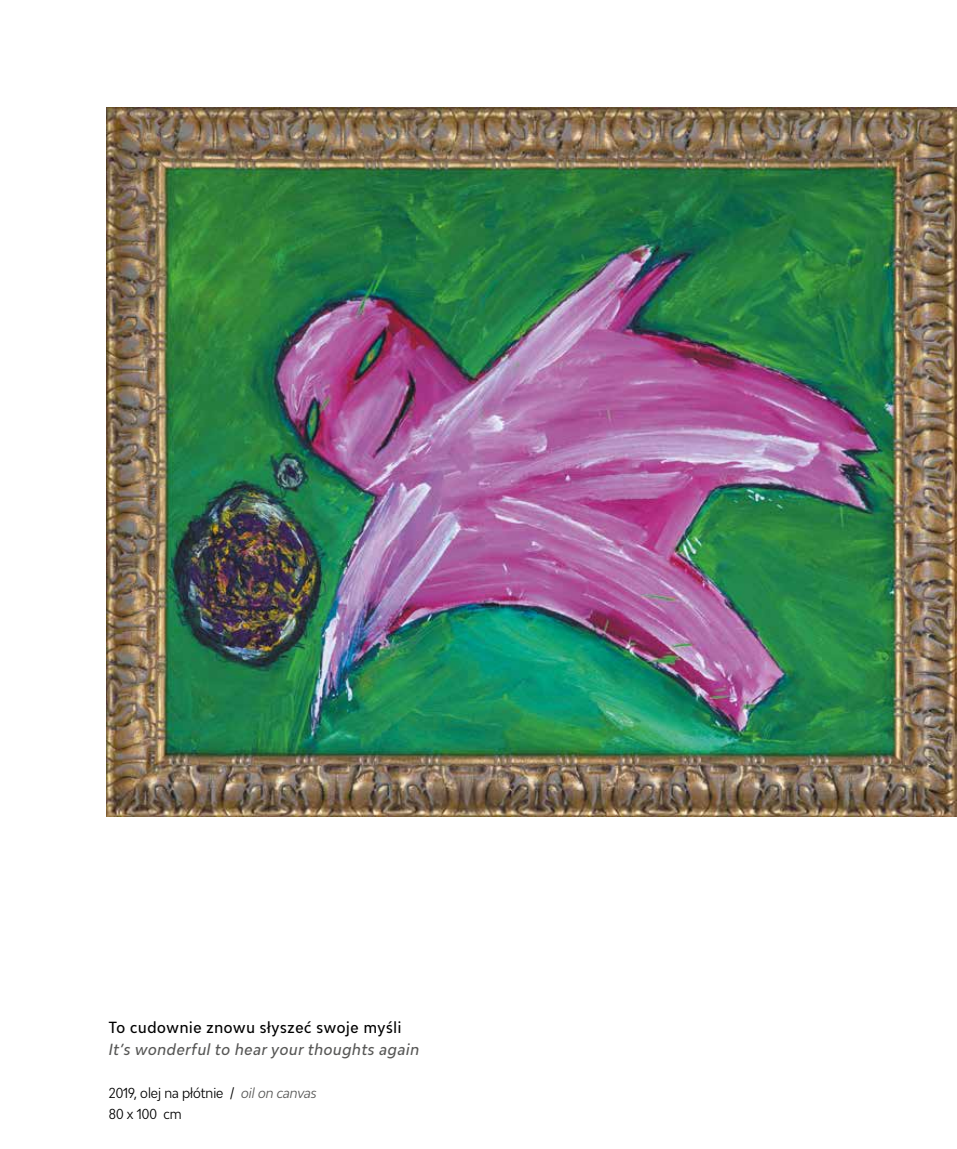
<style>
.page{position:relative;width:957px;height:1149px;background:#fff}
.page>*{position:absolute;margin:0;border:0;box-sizing:border-box;transform-origin:0 0}
.t1{font:italic 500 condensed 15px "Bw Modelica";letter-spacing:.05em;color:#575756}
.t2{font:500 condensed 15px "Bw Modelica";letter-spacing:.05em;color:#000}
.t3{font:condensed 13.5px/21px "Bw Modelica";color:#000}
.s1{font-style:italic;color:#575756}
</style>
<div class="page">
<img style="left:106px;top:107px;width:850px;height:709px">
<p class="t2" style="left:109px;top:1017px;width:294px">To cudownie znowu słyszeć swoje myśli</p>
<p class="t1" style="left:109px;top:1039px;width:312px">It’s wonderful to hear your thoughts again</p>
<p class="t3" style="left:109px;top:1081px;width:209px">2019, olej na płótnie / <span class="s1">oil on canvas<br></span>80 x 100 cm</p>
</div>
